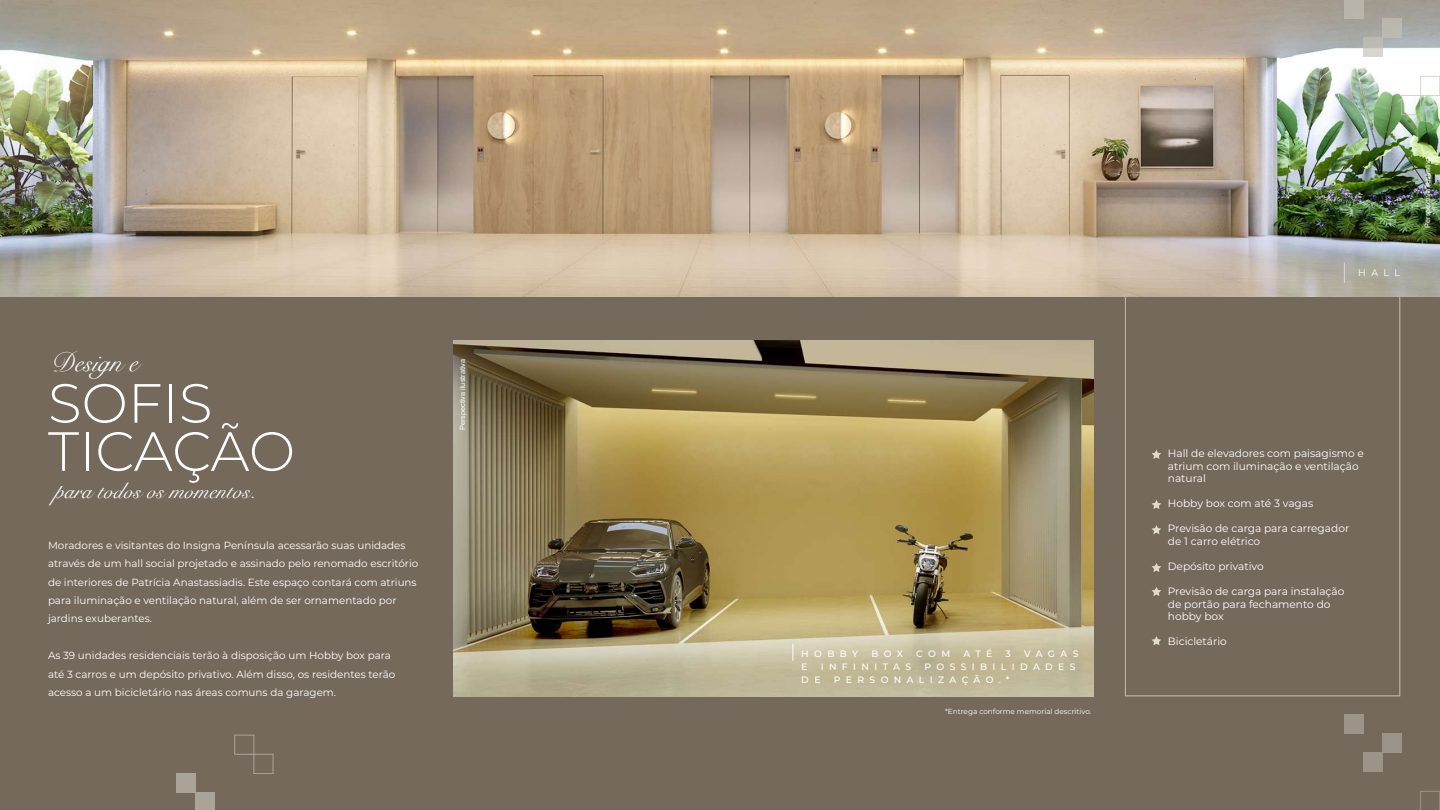
<style>
.page{position:relative;width:1440px;height:810px;background:#75695c}
.page>*{position:absolute;margin:0;border:0;box-sizing:border-box;transform-origin:0 0}
.t1{font:300 55.2px/48.2px "Montserrat";color:#fff}
.t2{font:26.78px "Snell Roundhand";color:#fff}
.t3{font:22.35px "Snell Roundhand";color:#fff}
.t4{font:10.57px/12.5px "Montserrat";color:#fff}
.t5{font:10.35px/18.5px "Montserrat";color:#fff}
.t6{font:9.38px "Montserrat";color:#fff}
.t7{font:500 9.3px "Montserrat";letter-spacing:.58em;color:#fff}
.t8{font:7.35px "Arial";color:#fff}
.t9{font:7.35px "Montserrat";color:#fff}
</style>
<div class="page">
<svg style="left:1152px;top:450px;width:9px;height:9px"></svg>
<svg style="left:1152px;top:500px;width:9px;height:9px"></svg>
<svg style="left:1152px;top:525px;width:9px;height:9px"></svg>
<svg style="left:1152px;top:563px;width:9px;height:9px"></svg>
<svg style="left:1152px;top:587px;width:9px;height:9px"></svg>
<svg style="left:1152px;top:636px;width:9px;height:9px"></svg>
<img style="left:0;top:0;width:1440px;height:296px">
<div style="left:1420px;top:76px;width:20px;height:20px;border:1px solid #c5c1b6"></div>
<div style="left:1363px;top:37px;width:20px;height:20px;background:linear-gradient(to bottom,#b0b0a9,#dbd8d1)"></div>
<div style="left:1344px;top:0;width:19px;height:18px;background:#b9b4a9"></div>
<div style="left:1383px;top:18px;width:19px;height:20px;background:#bbb8af"></div>
<div style="left:1401px;top:95px;width:20px;height:20px;border:1px solid #c5c1b6"></div>
<svg style="left:1344px;top:263px;width:1px;height:20px"></svg>
<svg style="left:1420px;top:791px;width:20px;height:19px"></svg>
<div style="left:1363px;top:752px;width:20px;height:20px;background:#9c9488"></div>
<div style="left:1344px;top:714px;width:19px;height:19px;background:#9c9488"></div>
<div style="left:1383px;top:733px;width:19px;height:20px;background:#9c9488"></div>
<img style="left:453px;top:340px;width:641px;height:356px">
<svg style="left:793px;top:644px;width:1px;height:17px"></svg>
<div style="left:234px;top:735px;width:20px;height:20px;border:1px solid #c5c1b6"></div>
<div style="left:196px;top:792px;width:19px;height:18px;background:#aaa398"></div>
<div style="left:177px;top:773px;width:19px;height:19px;background:#aaa398"></div>
<div style="left:254px;top:754px;width:19px;height:20px;border:1px solid #c5c1b6"></div>
<h2 class="t2" style="left:51px;top:341px;width:89px">Design e</h2>
<h1 class="t1" style="left:48px;top:377px;width:249px">SOFIS<br>TICAÇÃO</h1>
<h3 class="t3" style="left:55px;top:473px;width:202px">para todos os momentos.</h3>
<p class="t5" style="left:48px;top:535px;width:372px">Moradores e visitantes do Insigna Península acessarão suas unidades através de um hall social projetado e assinado pelo renomado escritório de interiores de Patrícia Anastassiadis. Este espaço contará com atriuns para iluminação e ventilação natural, além de ser ornamentado por jardins exuberantes.</p>
<p class="t5" style="left:48px;top:646px;width:349px">As 39 unidades residenciais terão à disposição um Hobby box para até 3 carros e um depósito privativo. Além disso, os residentes terão acesso a um bicicletário nas áreas comuns da garagem.</p>
<p class="t8" style="left:457px;top:430px;width:73px;rotate:-90deg">Perspectiva ilustrativa</p>
<p class="t7" style="left:801px;top:647px;width:58px">HOBBY</p>
<p class="t7" style="left:871px;top:647px;width:33px">BOX</p>
<p class="t7" style="left:916px;top:647px;width:35px">COM</p>
<p class="t7" style="left:963px;top:647px;width:30px">ATÉ</p>
<p class="t7" style="left:1006px;top:647px;width:7px">3</p>
<p class="t7" style="left:1024px;top:647px;width:56px">VAGAS</p>
<p class="t7" style="left:801px;top:660px;width:8px">E</p>
<p class="t7" style="left:821px;top:660px;width:92px">INFINITAS</p>
<p class="t7" style="left:924px;top:660px;width:153px">POSSIBILIDADES</p>
<p class="t7" style="left:801px;top:673px;width:21px">D E</p>
<p class="t7" style="left:834px;top:673px;width:177px">PERSONALIZAÇÃO.*</p>
<p class="t9" style="left:945px;top:706px;width:148px">*Entrega conforme memorial descritivo.</p>
<p class="t6" style="left:1358px;top:266px;width:43px">HALL</p>
<p class="t8" style="left:1423px;top:228px;width:73px;rotate:-90deg">Perspectiva ilustrativa</p>
<p class="t4" style="left:1168px;top:447px;width:198px">Hall de elevadores com paisagismo e atrium com iluminação e ventilação natural</p>
<p class="t4" style="left:1168px;top:497px;width:147px">Hobby box com até 3 vagas</p>
<p class="t4" style="left:1168px;top:522px;width:183px">Previsão de carga para carregador de 1 carro elétrico</p>
<p class="t4" style="left:1168px;top:560px;width:97px">Depósito privativo</p>
<p class="t4" style="left:1168px;top:585px;width:178px">Previsão de carga para instalação de portão para fechamento do hobby box</p>
<p class="t4" style="left:1168px;top:635px;width:61px">Bicicletário</p>
</div>
